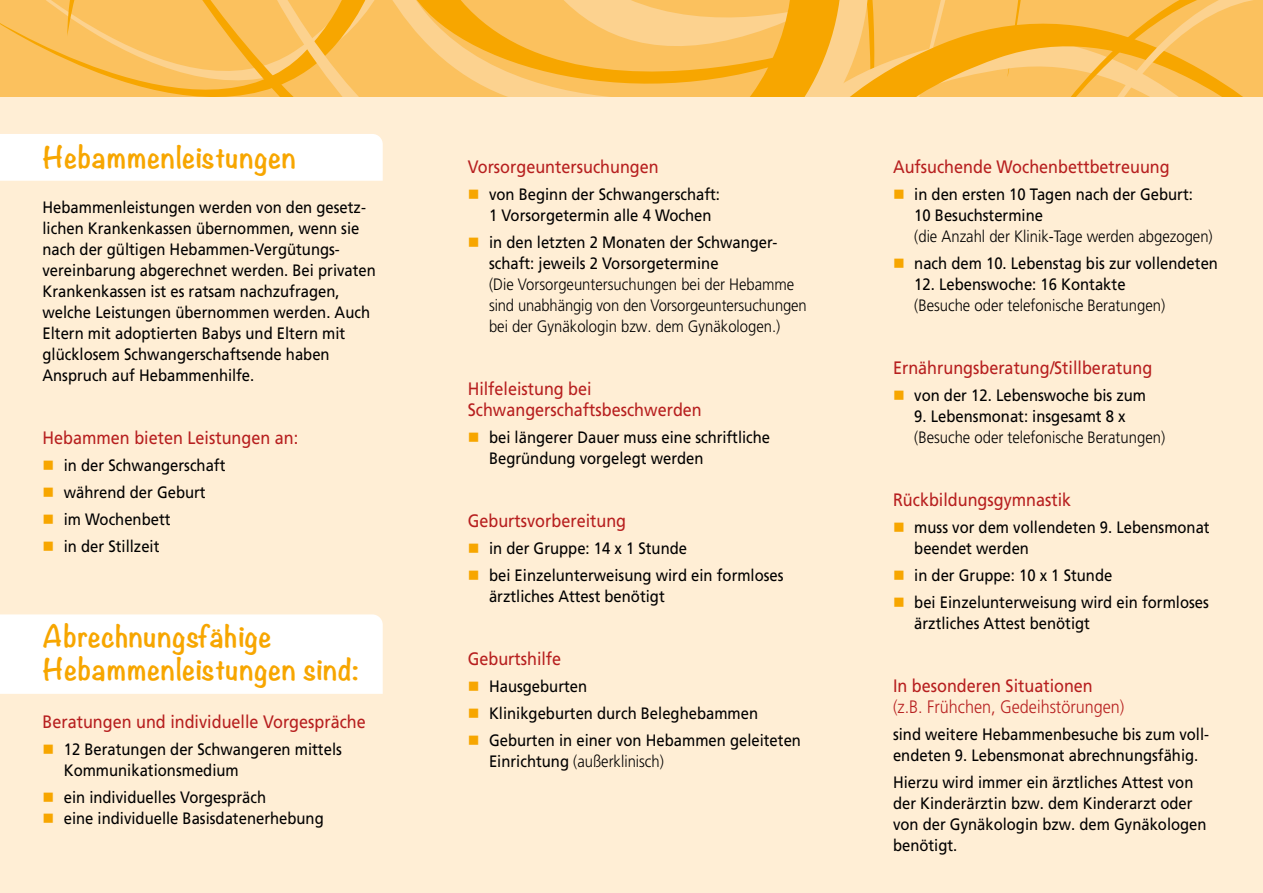
<style>
.page{position:relative;width:1263px;height:893px;background:#ffeed5}
.page>*{position:absolute;margin:0;border:0;box-sizing:border-box;transform-origin:0 0}
.Head{font:700 27px "Noteworthy";letter-spacing:.02em;color:#f7a600}
.Überschrift{font:18px "Frutiger LT Pro";color:#b71f1f;scale:.9 1}
.Überschrift-2{font:300 18px "Frutiger LT Pro";color:#b71f1f;scale:.9 1}
.Aufzählung{font:16.5px/21px "Frutiger LT Pro";color:#000;scale:.9 1}
.t1{font:300 16.5px/21px "Frutiger LT Pro";color:#000;scale:.9 1}
.s1{color:#f7a600}
.s2{font-weight:300}
</style>
<div class="page">
<div style="left:0;top:134px;width:383px;height:47px;background:#fff"></div>
<div style="left:0;top:614px;width:383px;height:80px;background:#fff"></div>
<svg style="left:0;top:0;width:108px;height:97px;background:#fac05b"></svg>
<svg style="left:108px;top:0;width:526px;height:97px;background:#fabf57"></svg>
<svg style="left:645px;top:0;width:361px;height:97px;background:#f9bc4a"></svg>
<svg style="left:1006px;top:0;width:257px;height:97px;background:#fabe52"></svg>
<p class="Head" style="left:43px;top:133px;width:255px">Hebammenleistungen</p>
<p class="Aufzählung" style="left:43px;top:197px;width:372px">Hebammenleistungen werden von den gesetz&shy;lichen Krankenkassen übernommen, wenn sie nach der gültigen Hebammen-Vergütungs&shy;vereinbarung abgerechnet werden. Bei privaten Krankenkassen ist es ratsam nachzufragen, welche Leistungen übernommen werden. Auch Eltern mit adoptierten Babys und Eltern mit glücklosem Schwangerschaftsende haben Anspruch auf Hebammenhilfe.</p>
<p class="Überschrift" style="left:43px;top:427px;width:286px">Hebammen bieten Leistungen an:</p>
<p class="Aufzählung" style="left:43px;top:455px;width:205px"><span class="s1">■</span> in der Schwangerschaft</p>
<p class="Aufzählung" style="left:43px;top:482px;width:183px"><span class="s1">■</span> während der Geburt</p>
<p class="Aufzählung" style="left:43px;top:509px;width:144px"><span class="s1">■</span> im Wochenbett</p>
<p class="Aufzählung" style="left:43px;top:536px;width:131px"><span class="s1">■</span> in der Stillzeit</p>
<p class="Head" style="left:43px;top:613px;width:231px">Abrechnungsfähige</p>
<p class="Head" style="left:43px;top:645px;width:318px">Hebammenleistungen sind:</p>
<p class="Überschrift" style="left:43px;top:711px;width:361px">Beratungen und individuelle Vorgespräche</p>
<p class="Aufzählung" style="left:64px;top:738px;width:310px;text-indent:-21px"><span class="s1">■</span> 12 Beratungen der Schwangeren mittels<br>Kommunikationsmedium</p>
<p class="Aufzählung" style="left:43px;top:786px;width:250px"><span class="s1">■</span> ein individuelles Vorgespräch</p>
<p class="Aufzählung" style="left:43px;top:807px;width:314px"><span class="s1">■</span> eine individuelle Basisdatenerhebung</p>
<p class="Überschrift" style="left:468px;top:156px;width:214px">Vorsorgeuntersuchungen</p>
<p class="Aufzählung" style="left:489px;top:183px;width:258px;text-indent:-21px"><span class="s1">■</span> von Beginn der Schwangerschaft:<br>1 Vorsorgetermin alle 4 Wochen</p>
<p class="Aufzählung" style="left:489px;top:231px;width:322px;text-indent:-21px"><span class="s1">■</span> in den letzten 2 Monaten der Schwanger&shy;schaft: jeweils 2 Vorsorgetermine</p>
<p class="t1" style="left:489px;top:274px;width:354px">(Die Vorsorgeuntersuchungen bei der Hebamme sind unabhängig von den Vorsorgeuntersuchungen bei der Gynäkologin bzw. dem Gynäkologen.)</p>
<p class="Überschrift" style="left:468px;top:378px;width:139px">Hilfeleistung bei</p>
<p class="Überschrift" style="left:468px;top:399px;width:262px">Schwangerschaftsbeschwerden</p>
<p class="Aufzählung" style="left:489px;top:426px;width:314px;text-indent:-21px"><span class="s1">■</span> bei längerer Dauer muss eine schriftliche<br>Begründung vorgelegt werden</p>
<p class="Überschrift" style="left:468px;top:510px;width:178px">Geburtsvorbereitung</p>
<p class="Aufzählung" style="left:468px;top:537px;width:245px"><span class="s1">■</span> in der Gruppe: 14 x 1 Stunde</p>
<p class="Aufzählung" style="left:489px;top:564px;width:329px;text-indent:-21px"><span class="s1">■</span> bei Einzelunterweisung wird ein formloses ärztliches Attest benötigt</p>
<p class="Überschrift" style="left:468px;top:648px;width:105px">Geburtshilfe</p>
<p class="Aufzählung" style="left:468px;top:675px;width:134px"><span class="s1">■</span> Hausgeburten</p>
<p class="Aufzählung" style="left:468px;top:702px;width:324px"><span class="s1">■</span> Klinikgeburten durch Beleghebammen</p>
<p class="Aufzählung" style="left:489px;top:729px;width:348px;text-indent:-21px"><span class="s1">■</span> Geburten in einer von Hebammen geleiteten<br>Einrichtung <span class="s2">(außerklinisch)</span></p>
<p class="Überschrift" style="left:893px;top:156px;width:309px">Aufsuchende Wochenbettbetreuung</p>
<p class="Aufzählung" style="left:914px;top:183px;width:311px;text-indent:-21px"><span class="s1">■</span> in den ersten 10 Tagen nach der Geburt:<br>10 Besuchstermine</p>
<p class="t1" style="left:914px;top:226px;width:333px">(die Anzahl der Klinik-Tage werden abgezogen)</p>
<p class="Aufzählung" style="left:893px;top:252px;width:363px"><span class="s1">■</span> nach dem 10. Lebenstag bis zur vollendeten</p>
<p class="Aufzählung" style="left:914px;top:273px;width:236px">12. Lebenswoche: 16 Kontakte</p>
<p class="t1" style="left:914px;top:295px;width:280px">(Besuche oder telefonische Beratungen)</p>
<p class="Überschrift" style="left:893px;top:357px;width:290px">Ernährungsberatung/Stillberatung</p>
<p class="Aufzählung" style="left:893px;top:384px;width:283px"><span class="s1">■</span> von der 12. Lebenswoche bis zum</p>
<p class="Aufzählung" style="left:914px;top:405px;width:236px">9. Lebensmonat: insgesamt 8 x</p>
<p class="t1" style="left:914px;top:427px;width:280px">(Besuche oder telefonische Beratungen)</p>
<p class="Überschrift" style="left:893px;top:489px;width:200px">Rückbildungsgymnastik</p>
<p class="Aufzählung" style="left:914px;top:516px;width:330px;text-indent:-21px"><span class="s1">■</span> muss vor dem vollendeten 9. Lebensmonat beendet werden</p>
<p class="Aufzählung" style="left:893px;top:564px;width:245px"><span class="s1">■</span> in der Gruppe: 10 x 1 Stunde</p>
<p class="Aufzählung" style="left:914px;top:591px;width:329px;text-indent:-21px"><span class="s1">■</span> bei Einzelunterweisung wird ein formloses ärztliches Attest benötigt</p>
<p class="Überschrift" style="left:893px;top:675px;width:224px">In besonderen Situationen</p>
<p class="Überschrift-2" style="left:893px;top:696px;width:259px">(z.B. Frühchen, Gedeihstörungen)</p>
<p class="Aufzählung" style="left:893px;top:723px;width:353px">sind weitere Hebammenbesuche bis zum voll&shy;endeten 9. Lebensmonat abrechnungsfähig.</p>
<p class="Aufzählung" style="left:893px;top:771px;width:350px">Hierzu wird immer ein ärztliches Attest von der Kinderärztin bzw. dem Kinderarzt oder von der Gynäkologin bzw. dem Gynäkologen benötigt.</p>
</div>
